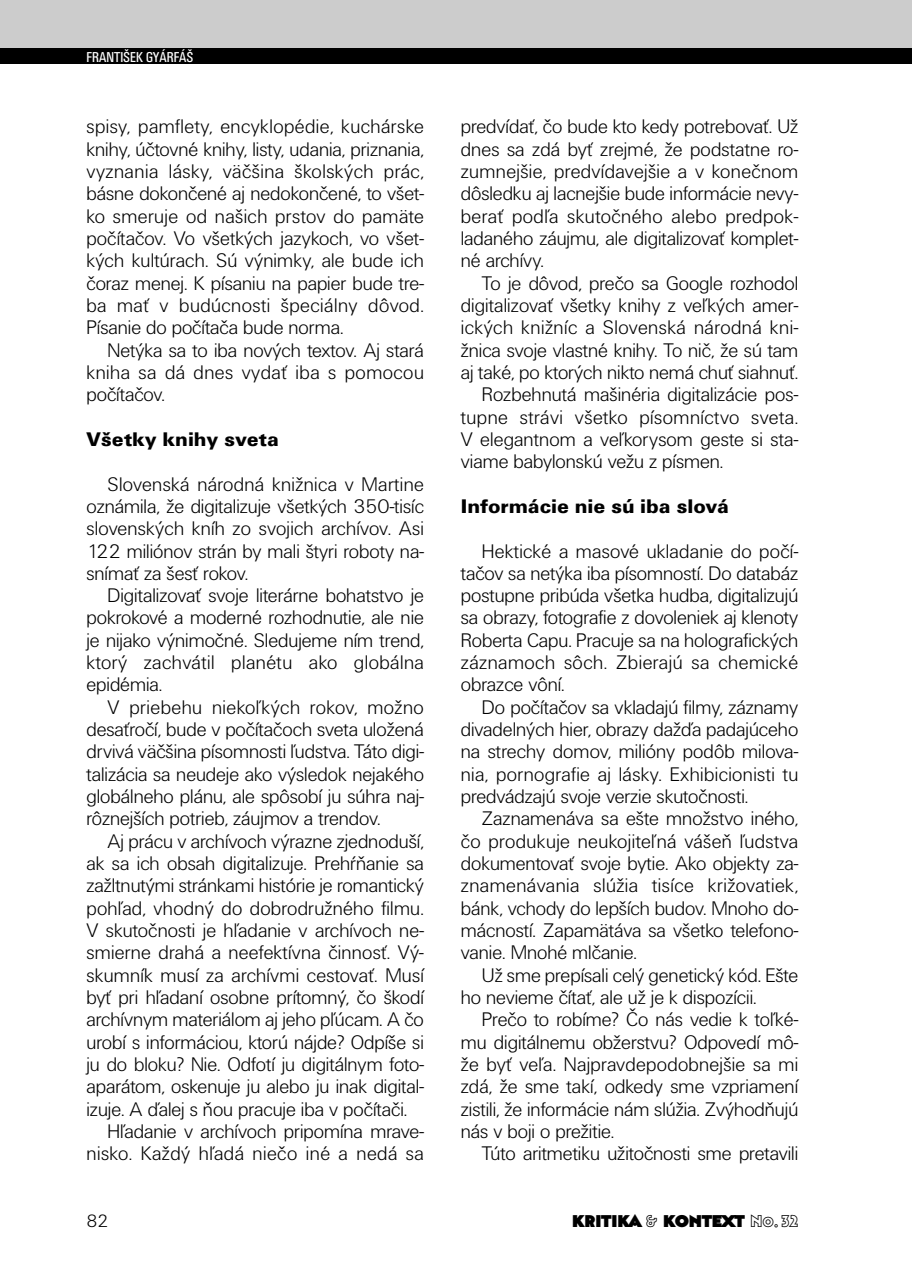
<style>
.page{position:relative;width:912px;height:1276px;background:#fff}
.page>*{position:absolute;margin:0;border:0;box-sizing:border-box;transform-origin:0 0}
.t1{font:300 20.4px/22.4px "Unitus DCE";color:#000;text-align:justify}
.t2{font:300 20.4px "Unitus DCE";letter-spacing:.025em;color:#000}
.t3{font:900 20.4px "Unitus TCE";color:#000}
.t4{font:300 18.6px "Unitus DCE";color:#000}
.t5{font:16.8px "Bahnhof Ultra";color:#000}
.t6{font:condensed 14.8px "Unitus TCE";color:#fff}
.s1{font-family:"Bahnhof Outline"}
</style>
<div class="page">
<svg style="left:0;top:0;width:912px;height:64px;background:#989898"></svg>
<p class="t6" style="left:86px;top:51px;width:108px">FRANTIŠEK GYÁRFÁŠ</p>
<p class="t1" style="left:86px;top:117px;width:339px">spisy, pamflety, encyklopédie, kuchárske knihy, účtovné knihy, listy, udania, priznania, vyznania lásky, väčšina školských prác, básne dokončené aj nedokončené, to všet&shy;ko smeruje od našich prstov do pamäte počítačov. Vo všetkých jazykoch, vo všet&shy;kých kultúrach. Sú výnimky, ale bude ich čoraz menej. K písaniu na papier bude tre&shy;ba mať v budúcnosti špeciálny dôvod.<br>Písanie do počítača bude norma.</p>
<p class="t1" style="left:86px;top:340px;width:339px;text-indent:21px">Netýka sa to iba nových textov. Aj stará kniha sa dá dnes vydať iba s pomocou počítačov.</p>
<p class="t3" style="left:86px;top:431px;width:194px">Všetky knihy sveta</p>
<p class="t1" style="left:86px;top:474px;width:339px;text-indent:21px">Slovenská národná knižnica v Martine oznámila, že digitalizuje všetkých 350-tisíc slovenských kníh zo svojich archívov. Asi 122 miliónov strán by mali štyri roboty na&shy;snímať za šesť rokov.</p>
<p class="t1" style="left:86px;top:586px;width:339px;text-indent:21px">Digitalizovať svoje literárne bohatstvo je pokrokové a moderné rozhodnutie, ale nie je nijako výnimočné. Sledujeme ním trend, ktorý zachvátil planétu ako globálna epidémia.</p>
<p class="t1" style="left:86px;top:697px;width:339px;text-indent:21px">V priebehu niekoľkých rokov, možno desaťročí, bude v počítačoch sveta uložená drvivá väčšina písomnosti ľudstva. Táto digi&shy;talizácia sa neudeje ako výsledok nejakého globálneho plánu, ale spôsobí ju súhra naj&shy;rôznejších potrieb, záujmov a trendov.</p>
<p class="t1" style="left:108px;top:831px;width:318px">Aj prácu v archívoch výrazne zjednoduší,</p>
<p class="t1" style="left:86px;top:853px;width:339px">ak sa ich obsah digitalizuje. Prehŕňanie sa</p>
<p class="t1" style="left:86px;top:876px;width:339px">zažltnutými stránkami histórie je romantický</p>
<p class="t1" style="left:86px;top:898px;width:339px">pohľad, vhodný do dobrodružného filmu.</p>
<p class="t1" style="left:86px;top:920px;width:339px">V skutočnosti je hľadanie v archívoch ne-</p>
<p class="t1" style="left:86px;top:943px;width:339px">smierne drahá a neefektívna činnosť. Vý-</p>
<p class="t1" style="left:86px;top:965px;width:339px">skumník musí za archívmi cestovať. Musí</p>
<p class="t1" style="left:86px;top:987px;width:339px">byť pri hľadaní osobne prítomný, čo škodí</p>
<p class="t1" style="left:86px;top:1010px;width:339px">archívnym materiálom aj jeho pľúcam. A čo</p>
<p class="t1" style="left:86px;top:1032px;width:339px">urobí s informáciou, ktorú nájde? Odpíše si</p>
<p class="t1" style="left:86px;top:1054px;width:339px">ju do bloku? Nie. Odfotí ju digitálnym foto-</p>
<p class="t1" style="left:86px;top:1077px;width:339px">aparátom, oskenuje ju alebo ju inak digital-</p>
<p class="t1" style="left:86px;top:1099px;width:322px">izuje. A ďalej s ňou pracuje iba v počítači.</p>
<p class="t1" style="left:108px;top:1121px;width:318px">Hľadanie v archívoch pripomína mrave-</p>
<p class="t2" style="left:86px;top:1146px;width:339px">nisko. Každý hľadá niečo iné a nedá sa</p>
<p class="t1" style="left:461px;top:117px;width:339px">predvídať, čo bude kto kedy potrebovať. Už dnes sa zdá byť zrejmé, že podstatne ro&shy;zumnejšie, predvídavejšie a v konečnom dôsledku aj lacnejšie bude informácie nevy&shy;berať podľa skutočného alebo predpok&shy;ladaného záujmu, ale digitalizovať komplet&shy;né archívy.</p>
<p class="t1" style="left:482px;top:273px;width:318px">To je dôvod, prečo sa Google rozhodol</p>
<p class="t1" style="left:461px;top:295px;width:339px">digitalizovať všetky knihy z veľkých amer-</p>
<p class="t2" style="left:461px;top:320px;width:339px">ických knižníc a Slovenská národná kni-</p>
<p class="t1" style="left:461px;top:340px;width:339px">žnica svoje vlastné knihy. To nič, že sú tam</p>
<p class="t1" style="left:461px;top:362px;width:339px">aj také, po ktorých nikto nemá chuť siahnuť.</p>
<p class="t1" style="left:482px;top:385px;width:318px">Rozbehnutá mašinéria digitalizácie pos-</p>
<p class="t2" style="left:461px;top:409px;width:339px">tupne strávi všetko písomníctvo sveta.</p>
<p class="t1" style="left:461px;top:429px;width:339px">V elegantnom a veľkorysom geste si sta-</p>
<p class="t1" style="left:461px;top:452px;width:264px">viame babylonskú vežu z písmen.</p>
<p class="t3" style="left:461px;top:498px;width:270px">Informácie nie sú iba slová</p>
<p class="t1" style="left:461px;top:541px;width:339px;text-indent:21px">Hektické a masové ukladanie do počí&shy;tačov sa netýka iba písomností. Do databáz postupne pribúda všetka hudba, digitalizujú sa obrazy, fotografie z dovoleniek aj klenoty Roberta Capu. Pracuje sa na holografických záznamoch sôch. Zbierajú sa chemické obrazce vôní.</p>
<p class="t1" style="left:461px;top:697px;width:339px;text-indent:21px">Do počítačov sa vkladajú filmy, záznamy divadelných hier, obrazy dažďa padajúceho na strechy domov, milióny podôb milova&shy;nia, pornografie aj lásky. Exhibicionisti tu predvádzajú svoje verzie skutočnosti.</p>
<p class="t1" style="left:461px;top:809px;width:339px;text-indent:21px">Zaznamenáva sa ešte množstvo iného, čo produkuje neukojiteľná vášeň ľudstva dokumentovať svoje bytie. Ako objekty za&shy;znamenávania slúžia tisíce križovatiek, bánk, vchody do lepších budov. Mnoho do&shy;mácností. Zapamätáva sa všetko telefono&shy;vanie. Mnohé mlčanie.</p>
<p class="t1" style="left:461px;top:965px;width:339px;text-indent:21px">Už sme prepísali celý genetický kód. Ešte ho nevieme čítať, ale už je k dispozícii.</p>
<p class="t1" style="left:461px;top:1010px;width:339px;text-indent:21px">Prečo to robíme? Čo nás vedie k toľké&shy;mu digitálnemu obžerstvu? Odpovedí mô&shy;že byť veľa. Najpravdepodobnejšie sa mi zdá, že sme takí, odkedy sme vzpriamení zistili, že informácie nám slúžia. Zvýhodňujú nás v boji o prežitie.</p>
<p class="t1" style="left:482px;top:1144px;width:318px">Túto aritmetiku užitočnosti sme pretavili</p>
<p class="t4" style="left:86px;top:1214px;width:24px">82</p>
<p class="t5" style="left:572px;top:1212px;width:227px">KRITIKA <span class="s1">&amp;</span> KONTEXT <span class="s1">No.32</span></p>
</div>
